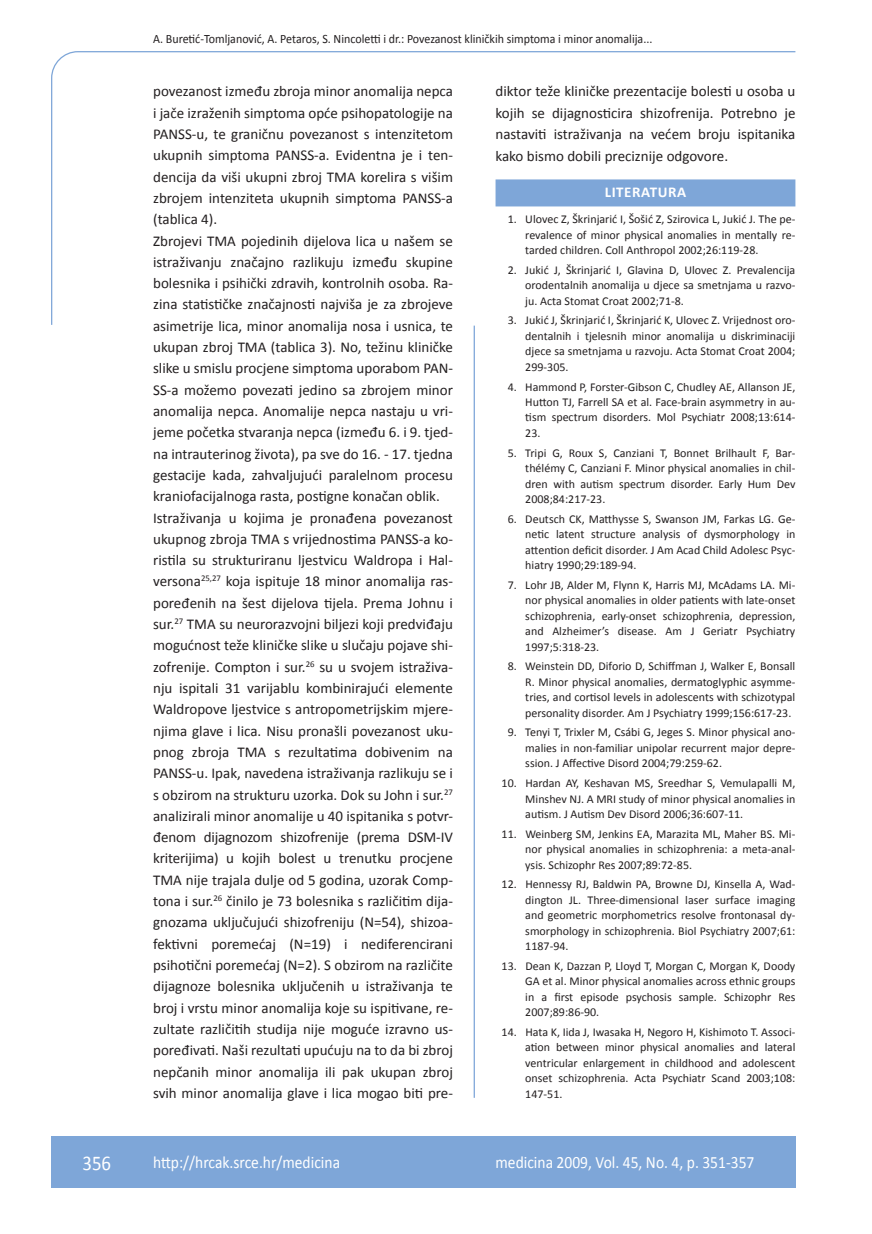
<style>
.page{position:relative;width:872px;height:1234px;background:#fff}
.page>*{position:absolute;margin:0;border:0;box-sizing:border-box;transform-origin:0 0}
.t1{font:21px "Calibri";color:#fff;scale:.9 1}
.t2{font:17.25px "Calibri";color:#fff;scale:.9 1}
.osnovni_tekst{font:15px/21.3px "Calibri";color:#231f20;text-align:justify}
.naslov_ruler{font:700 15px "Calibri";color:#fff}
.glava{font:12.75px "Calibri";color:#231f20;scale:.94 1}
.literatura{font:12px/15.5px "Calibri";color:#231f20;text-align:justify}
</style>
<div class="page">
<svg style="left:51px;top:51px;width:745px;height:274px"></svg>
<hr style="left:473px;top:325px;width:2px;height:772px;background:#7ea6d8">
<div style="left:51px;top:1135px;width:744px;height:51px;background:#7ea6d8"></div>
<div style="left:495px;top:179px;width:300px;height:27px;background:#7ea6d8"></div>
<p class="glava" style="left:153px;top:30px;width:532px">A. Buretić-Tomljanović, A. Petaros, S. Nincoletti i dr.: Povezanost kliničkih simptoma i minor anomalija...</p>
<p class="osnovni_tekst" style="left:153px;top:80px;width:301px">povezanost između zbroja minor anomalija nepca i jače izraženih simptoma opće psihopatologije na PANSS-u, te graničnu povezanost s intenzitetom ukupnih simptoma PANSS-a. Evidentna je i ten&shy;dencija da viši ukupni zbroj TMA korelira s višim zbrojem intenziteta ukupnih simptoma PANSS-a (tablica 4).</p>
<p class="osnovni_tekst" style="left:153px;top:229px;width:301px">Zbrojevi TMA pojedinih dijelova lica u našem se istraživanju značajno razlikuju između skupine bolesnika i psihički zdravih, kontrolnih osoba. Ra&shy;zina statističke značajnosti najviša je za zbrojeve asimetrije lica, minor anomalija nosa i usnica, te ukupan zbroj TMA (tablica 3). No, težinu kliničke slike u smislu procjene simptoma uporabom PAN-SS-a možemo povezati jedino sa zbrojem minor anomalija nepca. Anomalije nepca nastaju u vri&shy;jeme početka stvaranja nepca (između 6. i 9. tjed&shy;na intrauterinog života), pa sve do 16. - 17. tjedna gestacije kada, zahvaljujući paralelnom procesu kraniofacijalnoga rasta, postigne konačan oblik.</p>
<p class="osnovni_tekst" style="left:153px;top:506px;width:301px">Istraživanja u kojima je pronađena povezanost ukupnog zbroja TMA s vrijednostima PANSS-a ko&shy;ristila su strukturiranu ljestvicu Waldropa i Hal&shy;versona<sup>25,27</sup> koja ispituje 18 minor anomalija ras&shy;poređenih na šest dijelova tijela. Prema Johnu i sur.<sup>27</sup> TMA su neurorazvojni biljezi koji predviđaju mogućnost teže kliničke slike u slučaju pojave shi&shy;zofrenije. Compton i sur.<sup>26</sup> su u svojem istraživa&shy;nju ispitali 31 varijablu kombinirajući elemente Waldropove ljestvice s antropometrijskim mjere&shy;njima glave i lica. Nisu pronašli povezanost uku&shy;pnog zbroja TMA s rezultatima dobivenim na PANSS-u. Ipak, navedena istraživanja razlikuju se i s obzirom na strukturu uzorka. Dok su John i sur.<sup>27 </sup>analizirali minor anomalije u 40 ispitanika s potvr&shy;đenom dijagnozom shizofrenije (prema DSM-IV kriterijima) u kojih bolest u trenutku procjene TMA nije trajala dulje od 5 godina, uzorak Comp&shy;tona i sur.<sup>26</sup> činilo je 73 bolesnika s različitim dija&shy;gnozama uključujući shizofreniju (N=54), shizoa&shy;fektivni poremećaj (N=19) i nediferencirani psihotični poremećaj (N=2). S obzirom na različite dijagnoze bolesnika uključenih u istraživanja te broj i vrstu minor anomalija koje su ispitivane, re&shy;zultate različitih studija nije moguće izravno us&shy;poređivati. Naši rezultati upućuju na to da bi zbroj nepčanih minor anomalija ili pak ukupan zbroj svih minor anomalija glave i lica mogao biti pre-</p>
<p class="osnovni_tekst" style="left:495px;top:80px;width:301px">diktor teže kliničke prezentacije bolesti u osoba u kojih se dijagnosticira shizofrenija. Potrebno je nastaviti istraživanja na većem broju ispitanika kako bismo dobili preciznije odgovore.</p>
<p class="naslov_ruler" style="left:604px;top:182px;width:83px">LITE RATU RA</p>
<p class="literatura" style="left:525px;top:211px;width:271px;text-indent:-18px">1. Ulovec Z, Škrinjarić I, Šošić Z, Szirovica L, Jukić J. The pe&shy;revalence of minor physical anomalies in mentally re&shy;tarded children. Coll Anthropol 2002;26:119-28.</p>
<p class="literatura" style="left:525px;top:261px;width:271px;text-indent:-18px">2. Jukić J, Škrinjarić I, Glavina D, Ulovec Z. Prevalencija orodentalnih anomalija u djece sa smetnjama u razvo&shy;ju. Acta Stomat Croat 2002;71-8.</p>
<p class="literatura" style="left:525px;top:312px;width:271px;text-indent:-18px">3. Jukić J, Škrinjarić I, Škrinjarić K, Ulovec Z. Vrijednost oro&shy;dentalnih i tjelesnih minor anomalija u diskriminaciji djece sa smetnjama u razvoju. Acta Stomat Croat 2004; 299-305.</p>
<p class="literatura" style="left:525px;top:378px;width:272px;text-indent:-18px">4. Hammond P, Forster-Gibson C, Chudley AE, Allanson JE, Hutton TJ, Farrell SA et al. Face-brain asymmetry in au&shy;tism spectrum disorders. Mol Psychiatr 2008;13:614- 23.</p>
<p class="literatura" style="left:525px;top:444px;width:272px;text-indent:-18px">5. Tripi G, Roux S, Canziani T, Bonnet Brilhault F, Bar&shy;thélémy C, Canziani F. Minor physical anomalies in chil&shy;dren with autism spectrum disorder. Early Hum Dev 2008;84:217-23.</p>
<p class="literatura" style="left:525px;top:510px;width:271px;text-indent:-18px">6. Deutsch CK, Matthysse S, Swanson JM, Farkas LG. Ge&shy;netic latent structure analysis of dysmorphology in attention deficit disorder. J Am Acad Child Adolesc Psyc&shy;hiatry 1990;29:189-94.</p>
<p class="literatura" style="left:525px;top:576px;width:272px;text-indent:-18px">7. Lohr JB, Alder M, Flynn K, Harris MJ, McAdams LA. Mi&shy;nor physical anomalies in older patients with late-onset schizophrenia, early-onset schizophrenia, depression, and Alzheimer’s disease. Am J Geriatr Psychiatry 1997;5:318-23.</p>
<p class="literatura" style="left:525px;top:658px;width:271px;text-indent:-18px">8. Weinstein DD, Diforio D, Schiffman J, Walker E, Bonsall R. Minor physical anomalies, dermatoglyphic asymme&shy;tries, and cortisol levels in adolescents with schizotypal personality disorder. Am J Psychiatry 1999;156:617-23.</p>
<p class="literatura" style="left:525px;top:724px;width:271px;text-indent:-18px">9. Tenyi T, Trixler M, Csábi G, Jeges S. Minor physical ano&shy;malies in non-familiar unipolar recurrent major depre&shy;ssion. J Affective Disord 2004;79:259-62.</p>
<p class="literatura" style="left:525px;top:774px;width:271px;text-indent:-24px">10. Hardan AY, Keshavan MS, Sreedhar S, Vemulapalli M, Minshev NJ. A MRI study of minor physical anomalies in autism. J Autism Dev Disord 2006;36:607-11.</p>
<p class="literatura" style="left:525px;top:825px;width:271px;text-indent:-24px">11. Weinberg SM, Jenkins EA, Marazita ML, Maher BS. Mi&shy;nor physical anomalies in schizophrenia: a meta-anal&shy;ysis. Schizophr Res 2007;89:72-85.</p>
<p class="literatura" style="left:525px;top:875px;width:272px;text-indent:-24px">12. Hennessy RJ, Baldwin PA, Browne DJ, Kinsella A, Wad&shy;dington JL. Three-dimensional laser surface imaging and geometric morphometrics resolve frontonasal dy&shy;smorphology in schizophrenia. Biol Psychiatry 2007;61:<br>1187-94.</p>
<p class="literatura" style="left:525px;top:957px;width:272px;text-indent:-24px">13. Dean K, Dazzan P, Lloyd T, Morgan C, Morgan K, Doody GA et al. Minor physical anomalies across ethnic groups in a first episode psychosis sample. Schizophr Res 2007;89:86-90.</p>
<p class="literatura" style="left:525px;top:1023px;width:272px;text-indent:-24px">14. Hata K, Iida J, Iwasaka H, Negoro H, Kishimoto T. Associ&shy;ation between minor physical anomalies and lateral ventricular enlargement in childhood and adolescent onset schizophrenia. Acta Psychiatr Scand 2003;108:<br>147-51.</p>
<p class="t1" style="left:82px;top:1149px;width:33px">356</p>
<p class="t2" style="left:153px;top:1150px;width:209px">http://hrcak.srce.hr/medicina</p>
<p class="t2" style="left:495px;top:1151px;width:289px">medicina 2009, Vol. 45, No. 4, p. 351-357</p>
</div>
